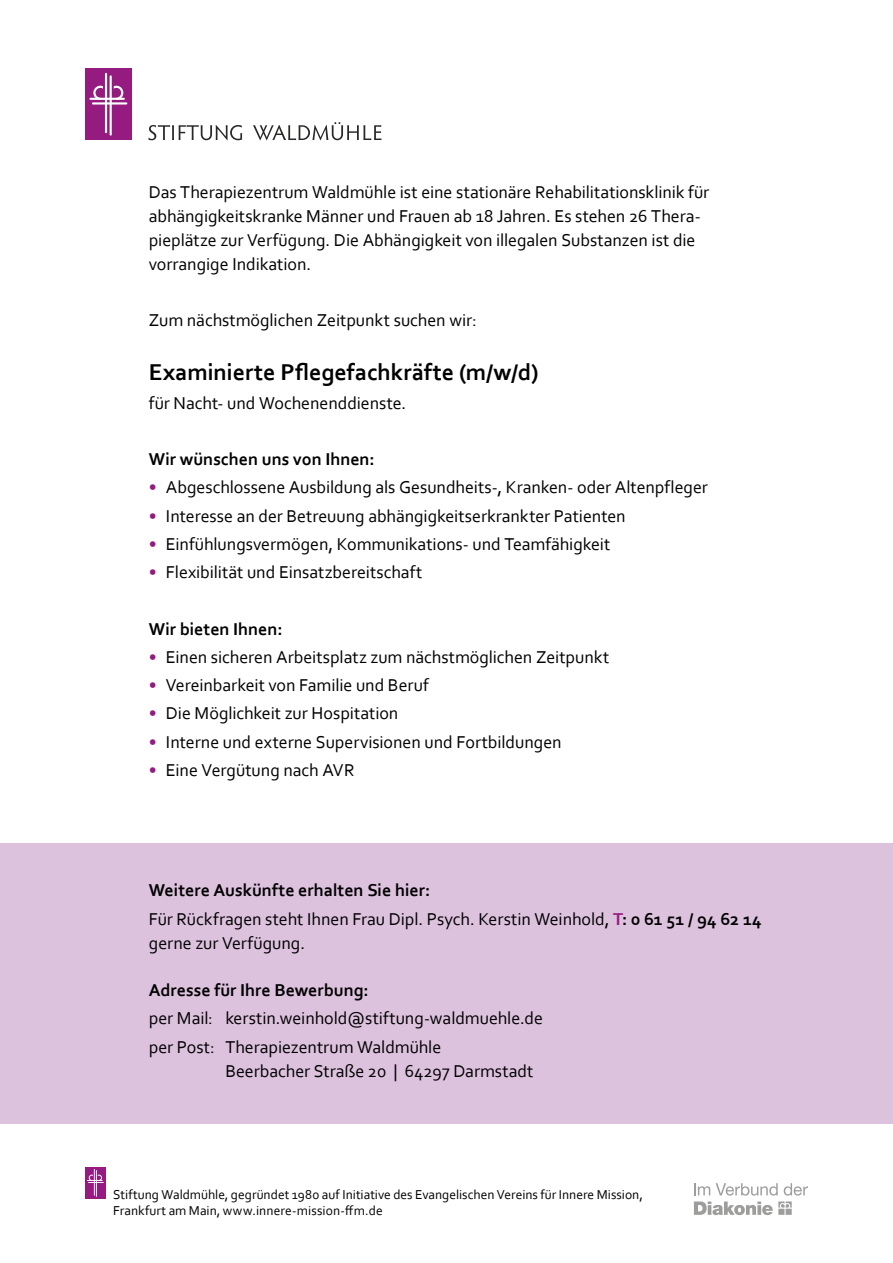
<style>
.page{position:relative;width:893px;height:1263px;background:#fff}
.page>*{position:absolute;margin:0;border:0;box-sizing:border-box;transform-origin:0 0}
.Corbel{font:700 24px "Corbel";color:#000}
.Aufzählung{font:18px "Corbel";letter-spacing:-.005em;color:#000}
.Corbel-2{font:18px/24px "Corbel";letter-spacing:-.005em;color:#000}
.BewAdressen{font:18px/24px "Corbel";letter-spacing:-.005em;color:#000}
.Corbel_bold{font:700 18px "Corbel";color:#000}
.Aufzählung-2{font:700 18px "Corbel";color:#000}
.Corbel-3{font:13.5px/16.5px "Corbel";color:#000}
.s1{color:#951b81}
.s2{font-weight:700;color:#951b81}
.s3{font-weight:700}
</style>
<div class="page">
<div style="left:0;top:843px;width:893px;height:281px;background:#ddc2de"></div>
<div style="left:85px;top:1167px;width:21px;height:32px;background:#951b81"></div>
<svg style="left:87px;top:1169px;width:17px;height:28px"></svg>
<svg style="left:694px;top:1201px;width:98px;height:14px"></svg>
<svg style="left:694px;top:1183px;width:16px;height:12px"></svg>
<svg style="left:716px;top:1183px;width:62px;height:12px"></svg>
<svg style="left:784px;top:1183px;width:24px;height:12px"></svg>
<div style="left:85px;top:68px;width:47px;height:72px;background:#951b81"></div>
<hr style="left:105px;top:73px;width:2px;height:60px;background:#fff">
<hr style="left:110px;top:75px;width:2px;height:61px;background:#fff">
<hr style="left:89px;top:98px;width:36px;height:2px;background:#fff">
<hr style="left:92px;top:102px;width:35px;height:3px;background:#fff">
<svg style="left:93px;top:86px;width:10px;height:14px"></svg>
<svg style="left:114px;top:86px;width:9px;height:14px"></svg>
<svg style="left:149px;top:122px;width:232px;height:18px"></svg>
<p class="Corbel-2" style="left:149px;top:179px;width:562px">Das Therapiezentrum Waldmühle ist eine stationäre Rehabilitationsklinik für abhängigkeitskranke Männer und Frauen ab 18 Jahren. Es stehen 26 Thera&shy;pieplätze zur Verfügung. Die Abhängigkeit von illegalen Substanzen ist die vorrangige Indikation.</p>
<p class="Corbel-2" style="left:149px;top:308px;width:329px">Zum nächstmöglichen Zeitpunkt suchen wir:</p>
<p class="Corbel" style="left:149px;top:357px;width:391px">Examinierte Pflegefachkräfte (m/w/d)</p>
<p class="Corbel-2" style="left:149px;top:390px;width:259px">für Nacht- und Wochenenddienste.</p>
<p class="Aufzählung-2" style="left:149px;top:448px;width:227px">Wir wünschen uns von Ihnen:</p>
<p class="Aufzählung" style="left:149px;top:476px;width:561px"><span class="s1">•</span> Abgeschlossene Ausbildung als Gesundheits-, Kranken- oder Altenpfleger</p>
<p class="Aufzählung" style="left:149px;top:504px;width:478px"><span class="s1">•</span> Interesse an der Betreuung abhängigkeitserkrankter Patienten</p>
<p class="Aufzählung" style="left:149px;top:533px;width:463px"><span class="s1">•</span> Einfühlungsvermögen, Kommunikations- und Teamfähigkeit</p>
<p class="Aufzählung" style="left:149px;top:561px;width:275px"><span class="s1">•</span> Flexibilität und Einsatzbereitschaft</p>
<p class="Aufzählung-2" style="left:149px;top:617px;width:135px">Wir bieten Ihnen:</p>
<p class="Aufzählung" style="left:149px;top:646px;width:462px"><span class="s1">•</span> Einen sicheren Arbeitsplatz zum nächstmöglichen Zeitpunkt</p>
<p class="Aufzählung" style="left:149px;top:674px;width:282px"><span class="s1">•</span> Vereinbarkeit von Familie und Beruf</p>
<p class="Aufzählung" style="left:149px;top:702px;width:251px"><span class="s1">•</span> Die Möglichkeit zur Hospitation</p>
<p class="Aufzählung" style="left:149px;top:730px;width:414px"><span class="s1">•</span> Interne und externe Supervisionen und Fortbildungen</p>
<p class="Aufzählung" style="left:149px;top:759px;width:207px"><span class="s1">•</span> Eine Vergütung nach AVR</p>
<p class="Corbel_bold" style="left:149px;top:879px;width:283px">Weitere Auskünfte erhalten Sie hier:</p>
<p class="Corbel-2" style="left:149px;top:906px;width:614px">Für Rückfragen steht Ihnen Frau Dipl. Psych. Kerstin Weinhold, <span class="s2">T</span><span class="s3">: 0 61 51 / 94 62 14 </span>gerne zur Verfügung.</p>
<p class="Corbel_bold" style="left:149px;top:979px;width:221px">Adresse für Ihre Bewerbung:</p>
<p class="BewAdressen" style="left:149px;top:1006px;width:396px">per Mail: kerstin.weinhold@stiftung-waldmuehle.de</p>
<p class="BewAdressen" style="left:225px;top:1034px;width:310px;text-indent:-77px">per Post: Therapiezentrum Waldmühle<br>Beerbacher Straße 20 | 64297 Darmstadt</p>
<p class="Corbel-3" style="left:113px;top:1185px;width:531px">Stiftung Waldmühle, gegründet 1980 auf Initiative des Evangelischen Vereins für Innere Mission,<br>Frankfurt am Main, www.innere-mission-ffm.de</p>
</div>
